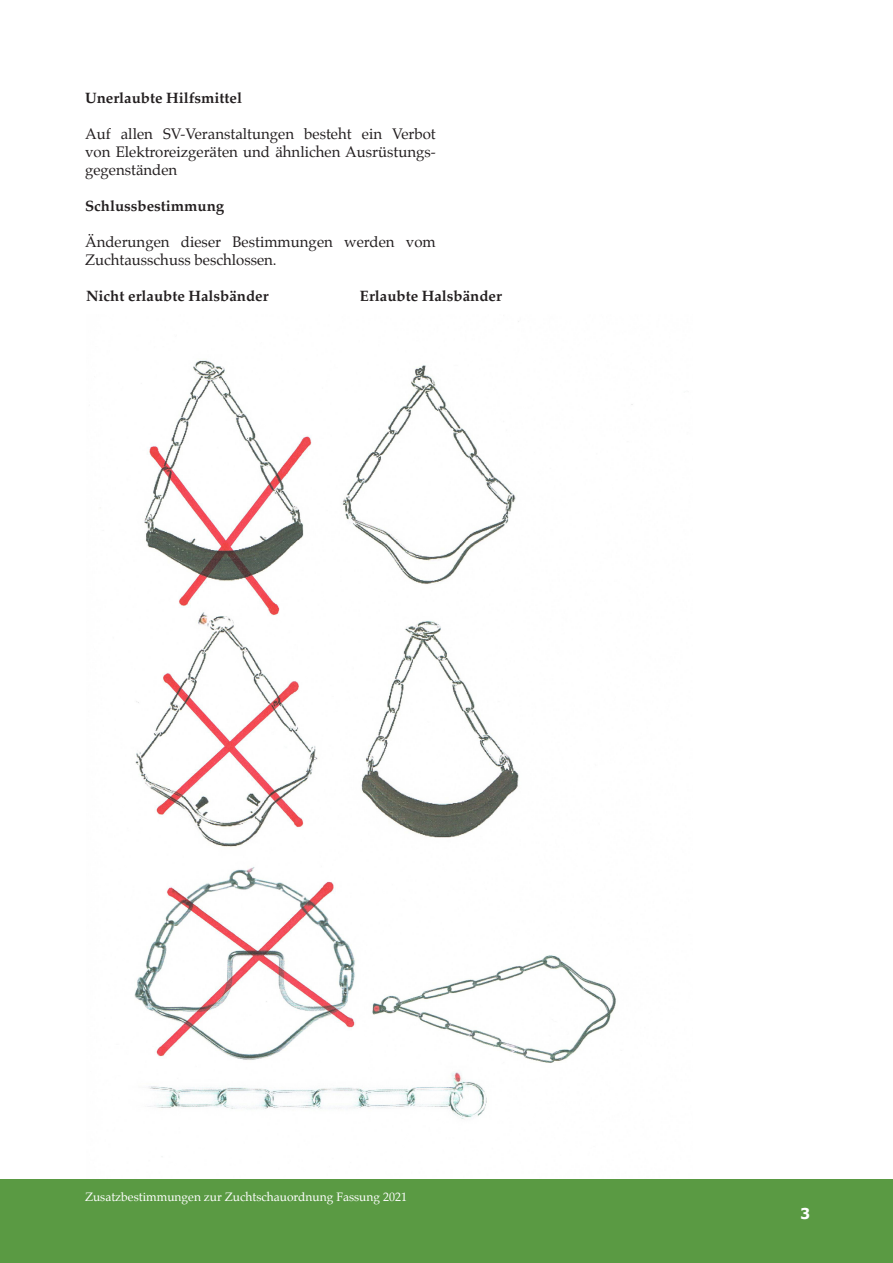
<style>
.page{position:relative;width:893px;height:1263px;background:#fff}
.page>*{position:absolute;margin:0;border:0;box-sizing:border-box;transform-origin:0 0}
.t1{font:15px/18px "Palatino";color:#231f20;text-align:justify}
.Überschrift_1{font:700 15px "Palatino";color:#231f20}
.t2{font:700 15px "Tahoma";color:#fff}
.t3{font:12px "Palatino";color:#fff}
</style>
<div class="page">
<div style="left:0;top:1180px;width:893px;height:83px;background:#5a9a43"></div>
<img style="left:134px;top:321px;width:499px;height:798px">
<p class="Überschrift_1" style="left:85px;top:85px;width:159px">Unerlaubte Hilfsmittel</p>
<p class="t1" style="left:85px;top:125px;width:352px">Auf allen SV-Veranstaltungen besteht ein Verbot von Elektroreizgeräten und ähnlichen Ausrüstungs&shy;gegenständen</p>
<p class="Überschrift_1" style="left:85px;top:193px;width:141px">Schlussbestimmung</p>
<p class="t1" style="left:85px;top:233px;width:352px">Änderungen dieser Bestimmungen werden vom<br>Zuchtausschuss beschlossen.</p>
<p class="Überschrift_1" style="left:86px;top:283px;width:184px">Nicht erlaubte Halsbänder</p>
<p class="Überschrift_1" style="left:360px;top:283px;width:144px">Erlaubte Halsbänder</p>
<p class="t3" style="left:85px;top:1187px;width:324px">Zusatzbestimmungen zur Zuchtschauordnung Fassung 2021</p>
<p class="t2" style="left:800px;top:1203px;width:11px">3</p>
</div>
